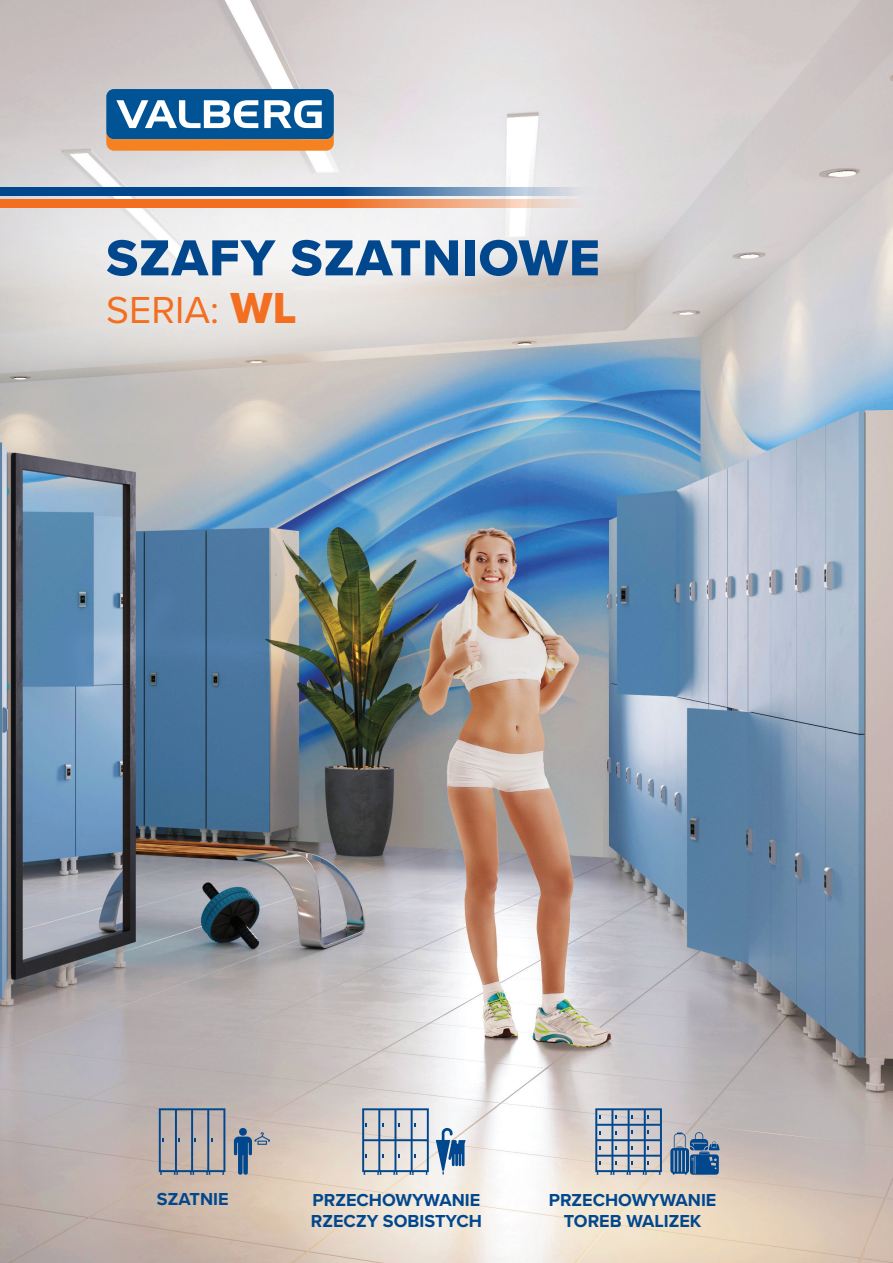
<style>
.page{position:relative;width:893px;height:1263px;background:#fff}
.page>*{position:absolute;margin:0;border:0;box-sizing:border-box;transform-origin:0 0}
.t1{font:52.5px "Proxima Nova Extrabld";letter-spacing:.02em;color:#01478d}
.t2{font:39px "Proxima Nova";color:#f36e21}
.Paragraph_Style_1{font:700 18px/21.6px "Proxima Nova";color:#01478d}
.s1{font-family:"Proxima Nova Extrabld";font-size:45px}
</style>
<div class="page">
<img style="left:0;top:0;width:893px;height:1263px">
<svg style="left:0;top:187px;width:608px;height:9px;background:#386ea3"></svg>
<svg style="left:0;top:199px;width:608px;height:9px;background:#f18b51"></svg>
<svg style="left:670px;top:1132px;width:50px;height:43px;background:#587ba1"></svg>
<svg style="left:595px;top:1108px;width:67px;height:67px;background:#9ba9ba"></svg>
<svg style="left:436px;top:1128px;width:30px;height:47px"></svg>
<svg style="left:362px;top:1108px;width:67px;height:67px;background:#b1bcc7"></svg>
<div style="left:239px;top:1128px;width:8px;height:8px;background:#01478d;border-radius:50%"></div>
<svg style="left:234px;top:1132px;width:36px;height:43px;background:#8894a4"></svg>
<svg style="left:159px;top:1108px;width:66px;height:67px;background:#9f9fa5"></svg>
<div style="left:106px;top:89px;width:228px;height:50px;background:#005495;border-radius:8px"></div>
<svg style="left:106px;top:100px;width:228px;height:51px"></svg>
<p class="t1" style="left:106px;top:219px;width:495px">SZAFY SZATNIOWE</p>
<p class="t2" style="left:106px;top:281px;width:192px">SERIA: <span class="s1">WL</span></p>
<p class="Paragraph_Style_1" style="left:157px;top:1188px;width:73px">SZATNIE</p>
<p class="Paragraph_Style_1" style="left:311px;top:1188px;width:172px">PRZECHOWYWANIE<br>RZECZY SOBISTYCH</p>
<p class="Paragraph_Style_1" style="left:549px;top:1188px;width:169px">PRZECHOWYWANIE</p>
<p class="Paragraph_Style_1" style="left:564px;top:1210px;width:139px">TOREB WALIZEK</p>
</div>
